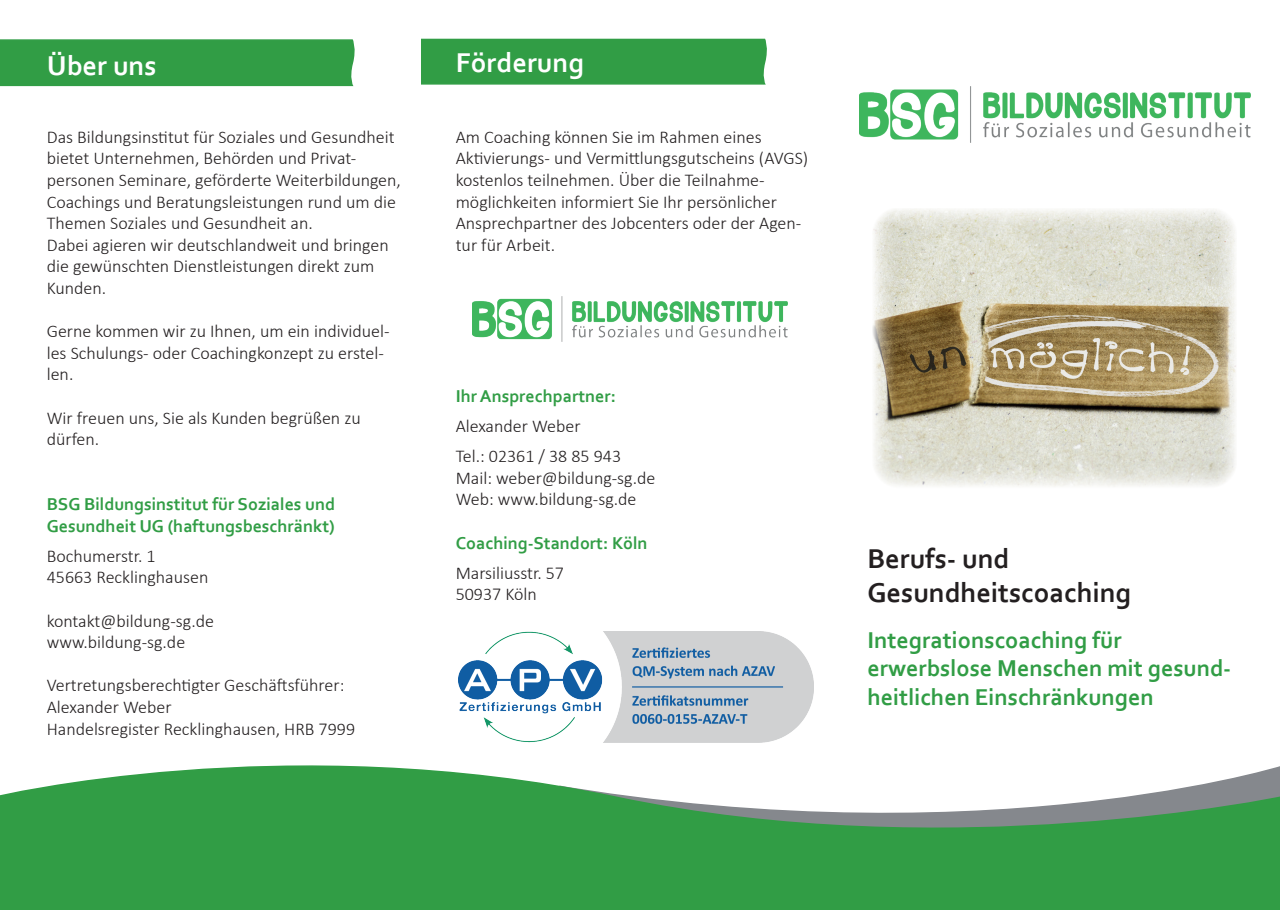
<style>
.page{position:relative;width:1280px;height:910px;background:#fff}
.page>*{position:absolute;margin:0;border:0;box-sizing:border-box;transform-origin:0 0}
.t1{font:700 28.5px/34.2px "Corbel";color:#231f20}
.t2{font:700 28.5px "Corbel";color:#fff}
.t3{font:700 24px/28.8px "Corbel";color:#319d45}
.t4{font:300 18px/21.6px "Calibri";color:#231f20}
.t5{font:700 18px/21.6px "Corbel";color:#319d45}
</style>
<div class="page">
<svg style="left:0;top:765px;width:1280px;height:145px"></svg>
<img style="left:859px;top:86px;width:391px;height:56px">
<img style="left:873px;top:209px;width:363px;height:278px">
<div style="left:0;top:39px;width:355px;height:48px;background:#319d45"></div>
<div style="left:421px;top:38px;width:346px;height:47px;background:#319d45"></div>
<img style="left:472px;top:297px;width:316px;height:44px">
<img style="left:459px;top:631px;width:354px;height:112px">
<h1 class="t2" style="left:47px;top:48px;width:111px">Über uns</h1>
<p class="t4" style="left:47px;top:126px;width:356px">Das Bildungsinstitut für Soziales und Gesundheit bietet Unternehmen, Behörden und Privat&shy;personen Seminare, geförderte Weiterbildungen, Coachings und Beratungsleistungen rund um die Themen Soziales und Gesundheit an.<br>Dabei agieren wir deutschlandweit und bringen die gewünschten Dienstleistungen direkt zum Kunden.</p>
<p class="t4" style="left:47px;top:320px;width:344px">Gerne kommen wir zu Ihnen, um ein individuel&shy;les Schulungs- oder Coachingkonzept zu erstel&shy;len.</p>
<p class="t4" style="left:47px;top:407px;width:315px">Wir freuen uns, Sie als Kunden begrüßen zu dürfen.</p>
<p class="t5" style="left:47px;top:493px;width:290px">BSG Bildungsinstitut für Soziales und<br>Gesundheit UG (haftungsbeschränkt)</p>
<p class="t4" style="left:47px;top:545px;width:163px">Bochumerstr. 1<br>45663 Recklinghausen</p>
<p class="t4" style="left:47px;top:610px;width:169px">kontakt@bildung-sg.de www.bildung-sg.de</p>
<p class="t4" style="left:47px;top:674px;width:310px">Vertretungsberechtigter Geschäftsführer:<br>Alexander Weber<br>Handelsregister Recklinghausen, HRB 7999</p>
<h1 class="t2" style="left:456px;top:45px;width:130px">Förderung</h1>
<p class="t4" style="left:456px;top:126px;width:354px">Am Coaching können Sie im Rahmen eines Aktivierungs- und Vermittlungsgutscheins (AVGS) kostenlos teilnehmen. Über die Teilnahme&shy;möglichkeiten informiert Sie Ihr persönlicher Ansprechpartner des Jobcenters oder der Agen&shy;tur für Arbeit.</p>
<p class="t5" style="left:456px;top:385px;width:162px">Ihr Ansprechpartner:</p>
<p class="t4" style="left:456px;top:411px;width:167px;line-height:30.2px">Alexander Weber<br>Tel.: 02361 / 38 85 943</p>
<p class="t4" style="left:456px;top:467px;width:201px">Mail: weber@bildung-sg.de<br>Web: www.bildung-sg.de</p>
<p class="t5" style="left:456px;top:531px;width:193px">Coaching-Standort: Köln</p>
<p class="t4" style="left:456px;top:562px;width:110px">Marsiliusstr. 57<br>50937 Köln</p>
<h1 class="t1" style="left:867px;top:540px;width:265px">Berufs- und<br>Gesundheitscoaching</h1>
<h2 class="t3" style="left:867px;top:625px;width:365px">Integrationscoaching für erwerbslose Menschen mit gesund&shy;heitlichen Einschränkungen</h2>
</div>
